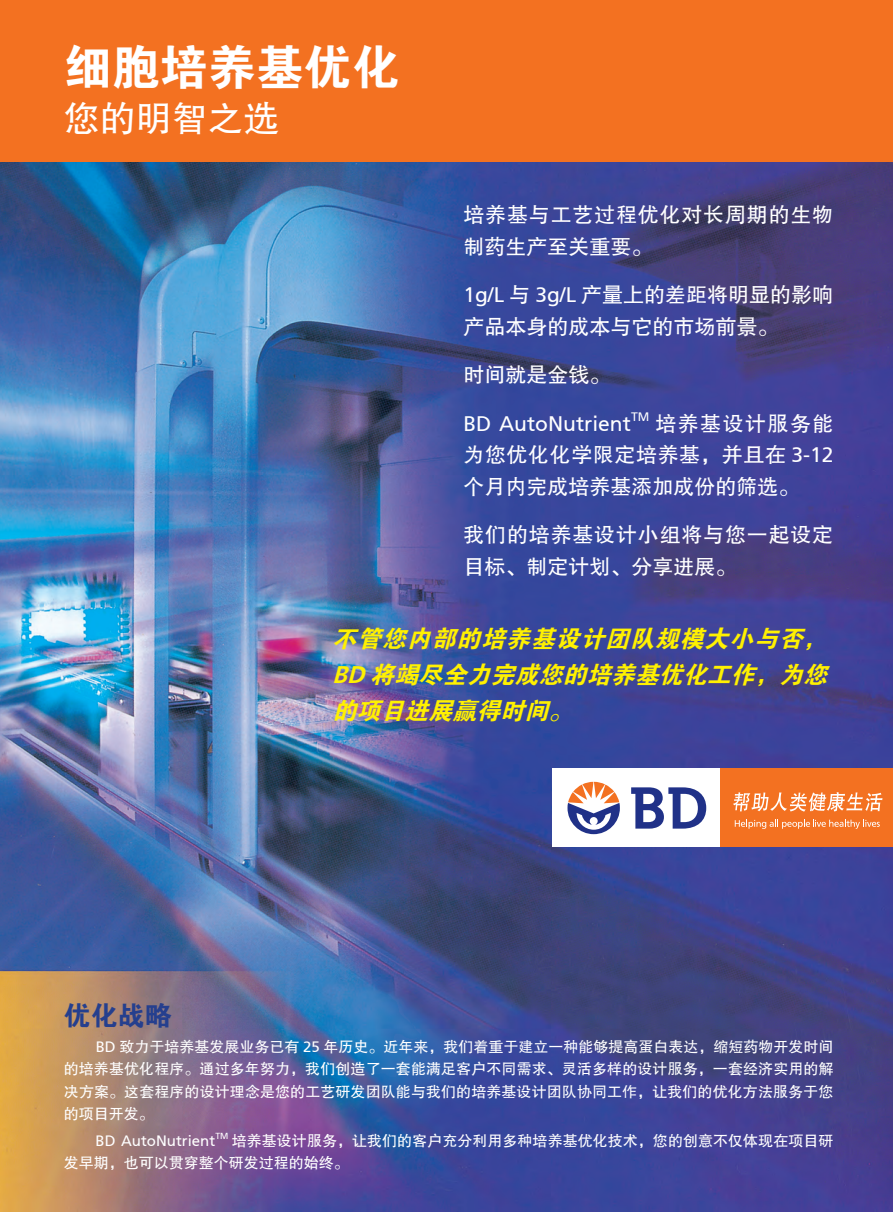
<style>
.page{position:relative;width:893px;height:1212px;background:#fff}
.page>*{position:absolute;margin:0;border:0;box-sizing:border-box;transform-origin:0 0}
.t1{font:48px "FZDHTJW GB1 0";color:#fff}
.t2{font:36px "FZHTJW GB1 0";color:#fff}
.t3{font:27px "FZDHTJW GB1 0";color:#253f8e}
.t4{font:italic 24px/36px "FZDHTJW GB1 0";color:#fff101;text-align:justify}
.t5{font:21px/31.5px "FZHTJW GB1 0";color:#fff}
.t6{font:21px/31.5px "FZHTJW GB1 0";letter-spacing:.04em;color:#fff}
.t7{font:21px "Frutiger 55 Roman";color:#fff}
.t8{font:15px/22.5px "FZHTJW GB1 0";letter-spacing:.005em;color:#fff;text-align:justify}
.t9{font:15px "Frutiger 55 Roman";color:#fff}
.t10{font:12.3px "Frutiger 55 Roman";color:#fff}
.t11{font:8.7px "Frutiger 55 Roman";color:#fff}
.s1{font-family:"Frutiger 55 Roman"}
.s2{font-family:"Frutiger 65";font-weight:700}
</style>
<div class="page">
<img style="left:0;top:162px;width:893px;height:1050px">
<div style="left:552px;top:769px;width:339px;height:78px;background:#fff"></div>
<div style="left:720px;top:769px;width:173px;height:78px;background:#f37121"></div>
<svg style="left:631px;top:787px;width:75px;height:41px"></svg>
<svg style="left:567px;top:782px;width:53px;height:52px"></svg>
<svg style="left:735px;top:820px;width:145px;height:9px"></svg>
<svg style="left:733px;top:792px;width:149px;height:20px"></svg>
<div style="left:0;top:0;width:893px;height:162px;background:#f37121"></div>
<h1 class="t1" style="left:64px;top:41px;width:338px">细胞培养基优化</h1>
<h2 class="t2" style="left:64px;top:99px;width:217px">您的明智之选</h2>
<h3 class="t6" style="left:463px;top:199px;width:371px">培养基与工艺过程优化对长周期的生物制药生产至关重要。</h3>
<h3 class="t5" style="left:463px;top:279px;width:371px"><span class="s1">1g/L</span> 与 <span class="s1">3g/L</span> 产量上的差距将明显的影响产品本身的成本与它的市场前景。</h3>
<h3 class="t5" style="left:463px;top:359px;width:148px">时间就是金钱。</h3>
<h3 class="t7" style="left:463px;top:411px;width:169px">BD AutoNutrient</h3>
<p class="t10" style="left:631px;top:409px;width:20px">TM</p>
<h3 class="t5" style="left:463px;top:408px;width:371px;text-align:justify;text-indent:192px">培养基设计服务能为您优化化学限定培养基，并且在 <span class="s1">3-12</span>个月内完成培养基添加成份的筛选。</h3>
<h3 class="t6" style="left:463px;top:519px;width:371px">我们的培养基设计小组将与您一起设定目标、制定计划、分享进展。</h3>
<h3 class="t4" style="left:332px;top:621px;width:504px">不管您内部的培养基设计团队规模大小与否，<span class="s2">BD</span> 将竭尽全力完成您的培养基优化工作，为您的项目进展赢得时间。</h3>
<h3 class="t3" style="left:64px;top:1000px;width:109px">优化战略</h3>
<p class="t8" style="left:64px;top:1035px;width:771px;text-indent:32px"><span class="s1">BD</span> 致力于培养基发展业务已有 <span class="s1">25</span> 年历史。近年来，我们着重于建立一种能够提高蛋白表达，缩短药物开发时间的培养基优化程序。通过多年努力，我们创造了一套能满足客户不同需求、灵活多样的设计服务，一套经济实用的解决方案。这套程序的设计理念是您的工艺研发团队能与我们的培养基设计团队协同工作，让我们的优化方法服务于您的项目开发。</p>
<p class="t9" style="left:96px;top:1132px;width:121px">BD AutoNutrient</p>
<p class="t11" style="left:215px;top:1130px;width:15px">TM</p>
<p class="t8" style="left:64px;top:1129px;width:771px;text-indent:168px">培养基设计服务，让我们的客户充分利用多种培养基优化技术，您的创意不仅体现在项目研发早期，也可以贯穿整个研发过程的始终。</p>
</div>
